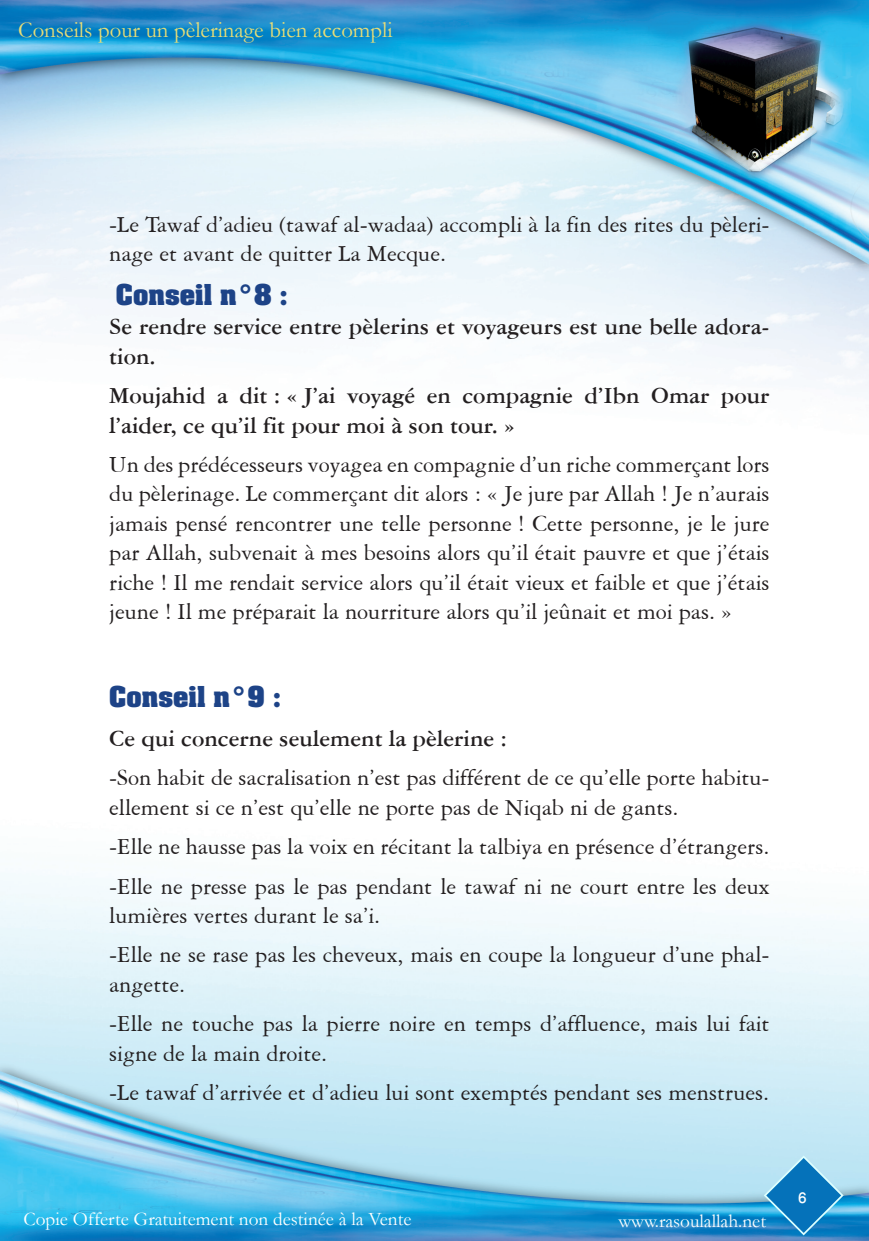
<style>
.page{position:relative;width:869px;height:1241px;background:#fff}
.page>*{position:absolute;margin:0;border:0;box-sizing:border-box;transform-origin:0 0}
.AachenEF_18_titles{font:700 31.5px "Aachen EF";color:#1d4387}
.AmeriGarmnd_BT_14_bo{font:24.5px/29.4px "American Garamond BT";color:#231f20}
.AmeriGarmnd_BT_14_bo-2{font:700 24.5px/29.4px "American Garamond BT";color:#231f20}
.t1{font:22.75px "Garamond";color:#e8dd76}
.t2{font:500 21px "Win Soft Pro";color:#fff}
.t3{font:19.25px "Garamond";color:#fff}
</style>
<div class="page">
<img style="left:0;top:0;width:868px;height:1240px">
<svg style="left:762px;top:1154px;width:82px;height:82px;background:#479ed1"></svg>
<p class="t1" style="left:18px;top:15px;width:376px">Conseils pour un pèlerinage bien accompli</p>
<p class="AmeriGarmnd_BT_14_bo" style="left:109px;top:209px;width:661px">-Le Tawaf d’adieu (tawaf al-wadaa) accompli à la fin des rites du pèleri&shy;nage et avant de quitter La Mecque.</p>
<p class="AachenEF_18_titles" style="left:116px;top:276px;width:173px">Conseil n°8 :</p>
<p class="AmeriGarmnd_BT_14_bo-2" style="left:109px;top:311px;width:661px">Se rendre service entre pèlerins et voyageurs est une belle adora&shy;tion.</p>
<p class="AmeriGarmnd_BT_14_bo-2" style="left:109px;top:380px;width:661px">Moujahid a dit : « J’ai voyagé en compagnie d’Ibn Omar pour l’aider, ce qu’il fit pour moi à son tour. »</p>
<p class="AmeriGarmnd_BT_14_bo" style="left:109px;top:449px;width:661px;text-align:justify">Un des prédécesseurs voyagea en compagnie d’un riche commerçant lors du pèlerinage. Le commerçant dit alors : « Je jure par Allah ! Je n’aurais jamais pensé rencontrer une telle personne ! Cette personne, je le jure par Allah, subvenait à mes besoins alors qu’il était pauvre et que j’étais riche ! Il me rendait service alors qu’il était vieux et faible et que j’étais jeune ! Il me préparait la nourriture alors qu’il jeûnait et moi pas. »</p>
<p class="AachenEF_18_titles" style="left:109px;top:678px;width:173px">Conseil n°9 :</p>
<p class="AmeriGarmnd_BT_14_bo-2" style="left:109px;top:723px;width:399px">Ce qui concerne seulement la pèlerine :</p>
<p class="AmeriGarmnd_BT_14_bo" style="left:109px;top:762px;width:661px">-Son habit de sacralisation n’est pas différent de ce qu’elle porte habitu&shy;ellement si ce n’est qu’elle ne porte pas de Niqab ni de gants.</p>
<p class="AmeriGarmnd_BT_14_bo" style="left:109px;top:831px;width:661px">-Elle ne hausse pas la voix en récitant la talbiya en présence d’étrangers.</p>
<p class="AmeriGarmnd_BT_14_bo" style="left:109px;top:870px;width:661px">-Elle ne presse pas le pas pendant le tawaf ni ne court entre les deux lumières vertes durant le sa’i.</p>
<p class="AmeriGarmnd_BT_14_bo" style="left:109px;top:939px;width:661px">-Elle ne se rase pas les cheveux, mais en coupe la longueur d’une phal&shy;angette.</p>
<p class="AmeriGarmnd_BT_14_bo" style="left:109px;top:1008px;width:661px">-Elle ne touche pas la pierre noire en temps d’affluence, mais lui fait signe de la main droite.</p>
<p class="AmeriGarmnd_BT_14_bo" style="left:109px;top:1077px;width:661px">-Le tawaf d’arrivée et d’adieu lui sont exemptés pendant ses menstrues.</p>
<p class="t3" style="left:24px;top:1205px;width:389px">Copie Offerte Gratuitement non destinée à la Vente</p>
<p class="t3" style="left:618px;top:1207px;width:149px">www.rasoulallah.net</p>
<p class="t2" style="left:797px;top:1182px;width:10px">6</p>
</div>
